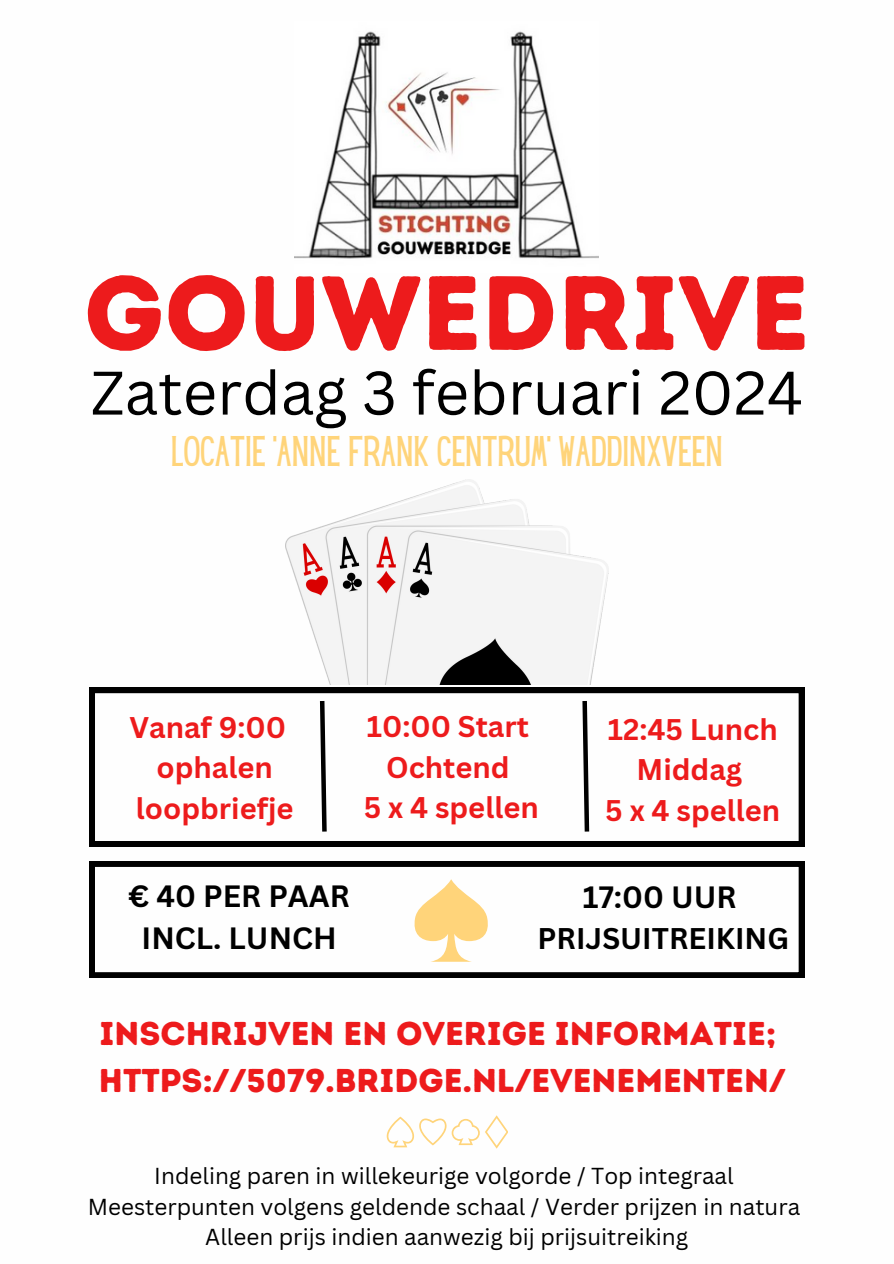
<style>
.page{position:relative;width:894px;height:1264px;background:#fff}
.page>*{position:absolute;margin:0;border:0;box-sizing:border-box;transform-origin:0 0}
.t1{font:105px "Intro Rust Base";color:#ed1b1c}
.t2{font:60px "Canva Sans";color:#000}
.t3{font:37.5px "Hey Gotcha";color:#ffd47a}
.t4{font:33px/46.2px "Intro Rust Base";color:#ed1b1c}
.t5{font:700 30px "Canva Sans";color:#000}
.t6{font:700 29.1px/40.5px "Canva Sans";color:#ed1b1c;text-align:center}
.t7{font:700 29.1px "Canva Sans";color:#000}
.t8{font:22.5px "Canva Sans";color:#000}
</style>
<div class="page">
<img style="left:294px;top:31px;width:304px;height:228px">
<svg style="left:89px;top:687px;width:715px;height:159px"></svg>
<svg style="left:317px;top:696px;width:12px;height:140px"></svg>
<svg style="left:89px;top:861px;width:715px;height:116px"></svg>
<svg style="left:412px;top:879px;width:78px;height:82px"></svg>
<svg style="left:580px;top:696px;width:11px;height:140px"></svg>
<img style="left:285px;top:480px;width:323px;height:204px">
<svg style="left:386px;top:1115px;width:122px;height:33px"></svg>
<p class="t1" style="left:84px;top:250px;width:727px">GOUWEDRIVE</p>
<p class="t2" style="left:91px;top:350px;width:713px">Zaterdag 3 februari 2024</p>
<p class="t3" style="left:171px;top:436px;width:550px">LOCATIE ‘ANNE FRANK CENTRUM’ WADDINXVEEN</p>
<p class="t6" style="left:129px;top:706px;width:158px">Vanaf 9:00</p>
<p class="t6" style="left:136px;top:746px;width:159px">ophalen loopbriefje</p>
<p class="t6" style="left:366px;top:705px;width:164px">10:00 Start</p>
<p class="t6" style="left:386px;top:746px;width:125px">Ochtend</p>
<p class="t6" style="left:363px;top:786px;width:176px">5 x 4 spellen</p>
<p class="t6" style="left:607px;top:708px;width:171px">12:45 Lunch</p>
<p class="t6" style="left:636px;top:748px;width:107px">Middag</p>
<p class="t6" style="left:605px;top:789px;width:176px">5 x 4 spellen</p>
<p class="t5" style="left:129px;top:875px;width:222px">€ 40 PER PAAR</p>
<p class="t5" style="left:141px;top:916px;width:197px">INCL. LUNCH</p>
<p class="t5" style="left:582px;top:875px;width:155px">17:00 UUR</p>
<p class="t7" style="left:537px;top:918px;width:253px">PRIJSUITREIKING</p>
<p class="t4" style="left:99px;top:1010px;width:688px">INSCHRIJVEN EN OVERIGE INFORMATIE;<br>HTTPS://5079.BRIDGE.NL/EVENEMENTEN/</p>
<p class="t8" style="left:154px;top:1160px;width:580px">Indeling paren in willekeurige volgorde / Top integraal</p>
<p class="t8" style="left:88px;top:1190px;width:713px">Meesterpunten volgens geldende schaal / Verder prijzen in natura</p>
<p class="t8" style="left:205px;top:1220px;width:484px">Alleen prijs indien aanwezig bij prijsuitreiking</p>
</div>
